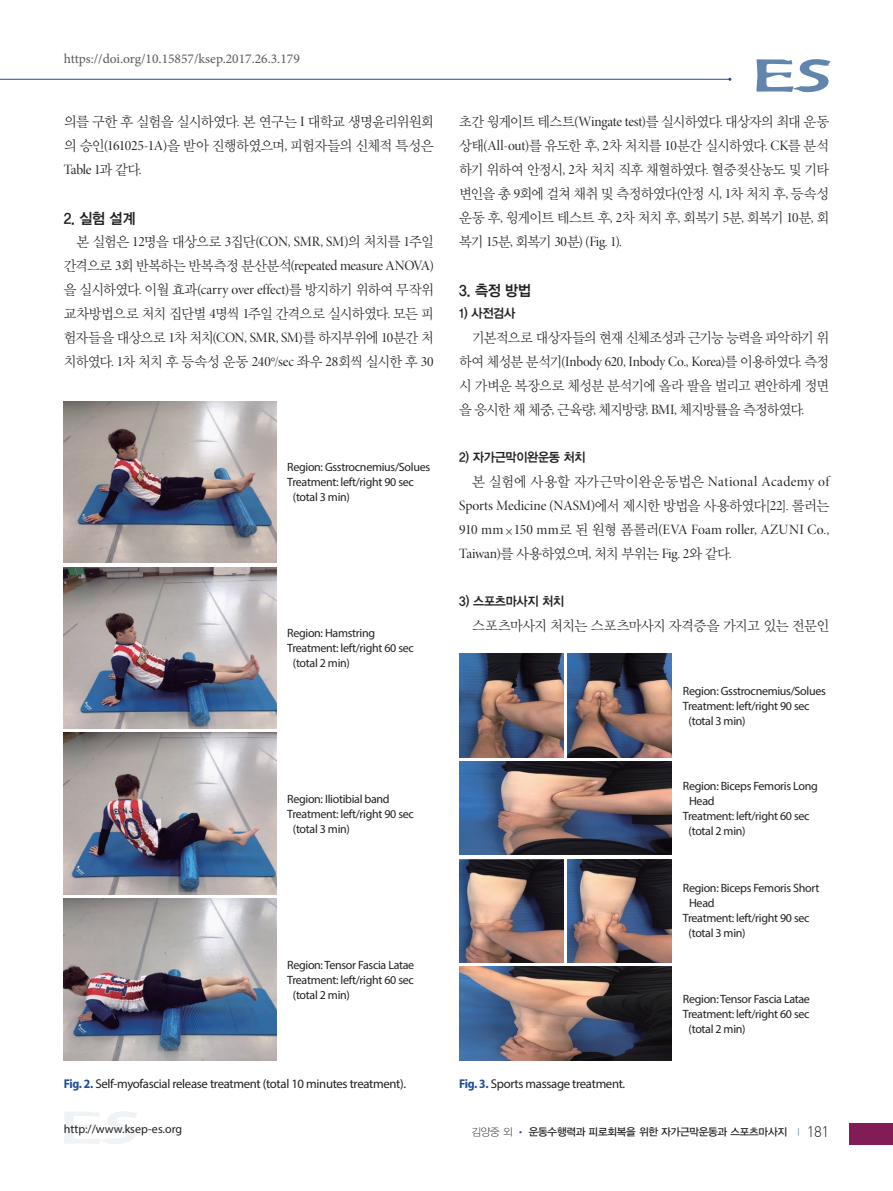
<style>
.page{position:relative;width:893px;height:1191px;background:#fff}
.page>*{position:absolute;margin:0;border:0;box-sizing:border-box;transform-origin:0 0}
.t1{font:15px "YDVYGO14";letter-spacing:-.025em;color:#231f20;scale:.95 1}
.t2{font:14.25px/24px "YDVY Mj O12";letter-spacing:-.05em;color:#231f20;text-align:justify;scale:.95 1}
.t3{font:14.25px/24px "Minion Pro Disp";letter-spacing:-.015em;color:#231f20}
.t4{font:14.25px/24px "YDVY Mj O12";letter-spacing:-.05em;color:#231f20;scale:.96 1}
.t5{font:14.25px/24px "YDVY Mj O12";letter-spacing:-.05em;color:#231f20;scale:.94 1}
.t6{font:14.25px "YDVY Mj O12";letter-spacing:-.01em;color:#231f20;scale:.96 1}
.t7{font:13.5px "Minion Pro";color:#57585a}
.t8{font:12.75px "Myriad Pro";letter-spacing:-.025em;color:#231f20}
.t9{font:12.75px "YDVYGO14";letter-spacing:-.025em;color:#231f20;scale:.95 1}
.t10{font:12px "Myriad Pro";letter-spacing:-.025em;color:#231f20}
.t11{font:12px "Myriad Pro";color:#231f20}
.t12{font:10.5px "YDVYGO13";letter-spacing:-.025em;color:#231f20}
.s1{font-family:"Minion Pro Disp"}
.s2{font-family:"YDVY Mj O12"}
.s3{font-weight:700;font-stretch:semi-condensed;color:#1e4e96}
.s4{font-family:"YDVYGO11"}
.s5{font-family:"Myriad Pro";color:#1e4e96}
.s6{font-family:"Dinlig";font-size:9px;color:#1e4e96}
.s7{font-family:"Dinlig";font-size:15px}
</style>
<div class="page">
<svg style="left:64px;top:1111px;width:73px;height:33px"></svg>
<div style="left:849px;top:1123px;width:44px;height:21px;background:#811c57"></div>
<hr style="left:0;top:79px;width:730px;height:1px;background:#1e4e96">
<svg style="left:756px;top:59px;width:75px;height:33px"></svg>
<img style="left:64px;top:401px;width:213px;height:162px">
<img style="left:64px;top:567px;width:213px;height:161px">
<img style="left:64px;top:733px;width:213px;height:161px">
<img style="left:64px;top:898px;width:213px;height:162px">
<img style="left:459px;top:654px;width:104px;height:103px">
<img style="left:568px;top:654px;width:104px;height:103px">
<img style="left:459px;top:761px;width:213px;height:94px">
<img style="left:459px;top:859px;width:104px;height:103px">
<img style="left:568px;top:859px;width:104px;height:103px">
<img style="left:459px;top:967px;width:213px;height:93px">
<p class="t7" style="left:64px;top:50px;width:238px">https://doi.org/10.15857/ksep.2017.26.3.179</p>
<p class="t4" style="left:64px;top:109px;width:387px">의를 구한 후 실험을 실시하였다<span class="s1">.</span> 본 연구는 <span class="s1">I</span> 대학교 생명윤리위원회 의 승인<span class="s1">(161025-1A)</span>을 받아 진행하였으며<span class="s1">,</span> 피험자들의 신체적 특성은</p>
<p class="t3" style="left:64px;top:158px;width:79px">Table 1<span class="s2">과 같다</span>.</p>
<p class="t1" style="left:64px;top:208px;width:77px">2. 실험 설계</p>
<p class="t2" style="left:77px;top:229px;width:377px">본 실험은 <span class="s1">12</span>명을 대상으로 <span class="s1">3</span>집단<span class="s1">(CON, SMR, SM)</span>의 처치를 <span class="s1">1</span>주일</p>
<p class="t3" style="left:64px;top:254px;width:371px"><span class="s2">간격으로</span> 3<span class="s2">회 반복하는 반복측정 분산분석</span>(repeated measure ANOVA)</p>
<p class="t2" style="left:64px;top:277px;width:391px">을 실시하였다<span class="s1">.</span> 이월 효과<span class="s1">(carry over effect)</span>를 방지하기 위하여 무작위 교차방법으로 처치 집단별 <span class="s1">4</span>명씩 <span class="s1">1</span>주일 간격으로 실시하였다<span class="s1">.</span> 모든 피 험자들을 대상으로 <span class="s1">1</span>차 처치<span class="s1">(CON, SMR, SM)</span>를 하지부위에 <span class="s1">10</span>분간 처 치하였다<span class="s1">. 1</span>차 처치 후 등속성 운동 <span class="s1">240°/sec</span> 좌우 <span class="s1">28</span>회씩 실시한 후 <span class="s1">30</span></p>
<p class="t10" style="left:287px;top:459px;width:144px">Region: Gsstrocnemius/Solues</p>
<p class="t10" style="left:287px;top:474px;width:128px">Treatment: left/right 90 sec</p>
<p class="t10" style="left:293px;top:489px;width:59px">(total 3 min)</p>
<p class="t10" style="left:287px;top:625px;width:89px">Region: Hamstring</p>
<p class="t10" style="left:287px;top:640px;width:128px">Treatment: left/right 60 sec</p>
<p class="t10" style="left:293px;top:655px;width:59px">(total 2 min)</p>
<p class="t10" style="left:287px;top:791px;width:104px">Region: Iliotibial band</p>
<p class="t10" style="left:287px;top:806px;width:128px">Treatment: left/right 90 sec</p>
<p class="t10" style="left:293px;top:821px;width:59px">(total 3 min)</p>
<p class="t10" style="left:287px;top:957px;width:129px">Region: Tensor Fascia Latae</p>
<p class="t10" style="left:287px;top:972px;width:128px">Treatment: left/right 60 sec</p>
<p class="t10" style="left:293px;top:987px;width:59px">(total 2 min)</p>
<p class="t2" style="left:459px;top:109px;width:391px">초간 윙게이트 테스트<span class="s1">(Wingate test)</span>를 실시하였다<span class="s1">.</span> 대상자의 최대 운동 상태<span class="s1">(All-out)</span>를 유도한 후<span class="s1">, 2</span>차 처치를 <span class="s1">10</span>분간 실시하였다<span class="s1">. CK</span>를 분석 하기 위하여 안정시<span class="s1">, 2</span>차 처치 직후 채혈하였다<span class="s1">.</span> 혈중젖산농도 및 기타 변인을 총 <span class="s1">9</span>회에 걸쳐 채취 및 측정하였다<span class="s1">(</span>안정 시<span class="s1">, 1</span>차 처치 후<span class="s1">,</span> 등속성 운동 후<span class="s1">,</span> 윙게이트 테스트 후<span class="s1">, 2</span>차 처치 후<span class="s1">,</span> 회복기 <span class="s1">5</span>분<span class="s1">,</span> 회복기 <span class="s1">10</span>분<span class="s1">,</span> 회</p>
<p class="t3" style="left:459px;top:230px;width:164px"><span class="s2">복기</span> 15<span class="s2">분</span>, <span class="s2">회복기</span> 30<span class="s2">분</span>) (Fig. 1).</p>
<p class="t1" style="left:459px;top:280px;width:77px">3. 측정 방법</p>
<p class="t9" style="left:459px;top:305px;width:60px">1) 사전검사</p>
<p class="t5" style="left:472px;top:325px;width:381px">기본적으로 대상자들의 현재 신체조성과 근기능 능력을 파악하기 위</p>
<p class="t3" style="left:459px;top:350px;width:371px"><span class="s2">하여 체성분 분석기</span>(Inbody 620, Inbody Co., Korea)<span class="s2">를 이용하였다</span>. <span class="s2">측정</span></p>
<p class="t5" style="left:459px;top:373px;width:395px">시 가벼운 복장으로 체성분 분석기에 올라 팔을 벌리고 편안하게 정면 을 응시한 채 체중<span class="s1">,</span> 근육량<span class="s1">,</span> 체지방량<span class="s1">, BMI,</span> 체지방률을 측정하였다<span class="s1">.</span></p>
<p class="t9" style="left:459px;top:449px;width:135px">2) 자가근막이완운동 처치</p>
<p class="t6" style="left:472px;top:472px;width:374px">본 실험에 사용할 자가근막이완운동법은 <span class="s1">National Academy of</span></p>
<p class="t3" style="left:459px;top:494px;width:371px">Sports Medicine (NASM)<span class="s2">에서 제시한 방법을 사용하였다</span>[22]. <span class="s2">롤러는<br></span>910 mm×150 mm<span class="s2">로 된 원형 폼롤러</span>(EVA Foam roller, AZUNI Co.,</p>
<p class="t4" style="left:459px;top:541px;width:285px"><span class="s1">Taiwan)</span>를 사용하였으며<span class="s1">,</span> 처치 부위는 <span class="s1">Fig. 2</span>와 같다<span class="s1">.</span></p>
<p class="t9" style="left:459px;top:593px;width:112px">3) 스포츠마사지 처치</p>
<p class="t4" style="left:472px;top:613px;width:374px">스포츠마사지 처치는 스포츠마사지 자격증을 가지고 있는 전문인</p>
<p class="t10" style="left:683px;top:683px;width:144px">Region: Gsstrocnemius/Solues</p>
<p class="t10" style="left:683px;top:698px;width:128px">Treatment: left/right 90 sec</p>
<p class="t10" style="left:689px;top:713px;width:59px">(total 3 min)</p>
<p class="t10" style="left:683px;top:778px;width:136px">Region: Biceps Femoris Long</p>
<p class="t10" style="left:689px;top:793px;width:27px">Head</p>
<p class="t10" style="left:683px;top:808px;width:128px">Treatment: left/right 60 sec</p>
<p class="t10" style="left:689px;top:823px;width:59px">(total 2 min)</p>
<p class="t10" style="left:683px;top:881px;width:138px">Region: Biceps Femoris Short</p>
<p class="t10" style="left:689px;top:896px;width:27px">Head</p>
<p class="t10" style="left:683px;top:911px;width:128px">Treatment: left/right 90 sec</p>
<p class="t10" style="left:689px;top:926px;width:59px">(total 3 min)</p>
<p class="t10" style="left:683px;top:991px;width:129px">Region: Tensor Fascia Latae</p>
<p class="t10" style="left:683px;top:1006px;width:128px">Treatment: left/right 60 sec</p>
<p class="t10" style="left:689px;top:1021px;width:59px">(total 2 min)</p>
<p class="t8" style="left:64px;top:1076px;width:344px"><span class="s3">Fig. 2.</span> Self-myofascial release treatment (total 10 minutes treatment).</p>
<p class="t8" style="left:459px;top:1076px;width:168px"><span class="s3">Fig. 3.</span> Sports massage treatment.</p>
<p class="t11" style="left:64px;top:1121px;width:120px">http://www.ksep-es.org</p>
<p class="t12" style="left:471px;top:1124px;width:359px"><span class="s4">김양중 외</span> <span class="s5">•</span> 운동수행력과 피로회복을 위한 자가근막운동과 스포츠마사지 <span class="s6">|</span> <span class="s7">181</span></p>
</div>
